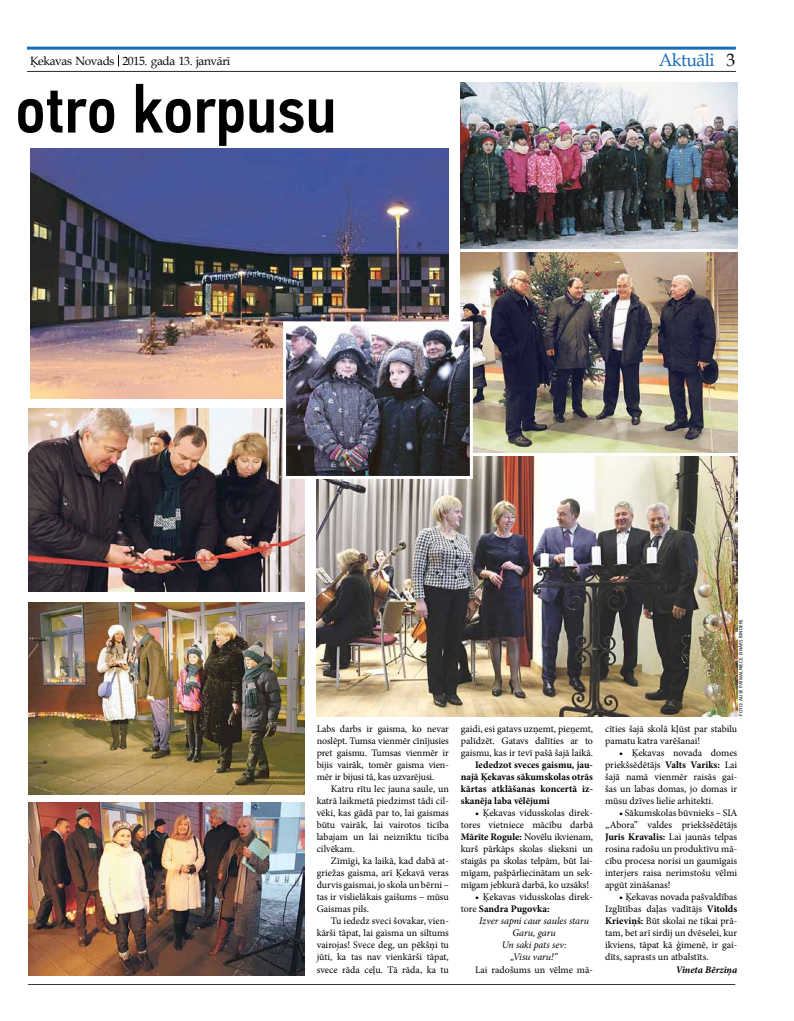
<style>
.page{position:relative;width:794px;height:1021px;background:#fff}
.page>*{position:absolute;margin:0;border:0;box-sizing:border-box;transform-origin:0 0}
.t1{font:500 67px "PF Din Text Cond Pro";color:#000}
.t2{font:18px "Book Antiqua";letter-spacing:-.03em;color:#176db6}
.t3{font:12px "Book Antiqua";letter-spacing:-.03em;color:#000}
.t4{font:10px/12px "Minion Pro";letter-spacing:-.005em;color:#000;text-align:justify}
.t5{font:700 10px/12px "Minion Pro";color:#000;text-align:justify}
.t6{font:italic 10px/12px "Minion Pro";letter-spacing:-.005em;color:#000;text-align:center}
.t7{font:italic 700 10px "Minion Pro";letter-spacing:-.005em;color:#000}
.t8{font:5px "Myriad Pro";letter-spacing:.02em;color:#000}
.s1{color:#000}
.s2{font-weight:700}
</style>
<div class="page">
<hr style="left:27px;top:47px;width:709px;height:3px;background:#176db6">
<hr style="left:27px;top:71px;width:709px;height:1px;background:#33383f">
<hr style="left:28px;top:984px;width:707px;height:1px;background:#33383f">
<img style="left:30px;top:149px;width:419px;height:249px">
<img style="left:461px;top:252px;width:276px;height:200px">
<img style="left:28px;top:802px;width:277px;height:173px">
<img style="left:28px;top:602px;width:277px;height:192px">
<img style="left:461px;top:82px;width:276px;height:166px">
<img style="left:28px;top:408px;width:277px;height:183px">
<img style="left:317px;top:456px;width:420px;height:260px">
<img style="left:287px;top:325px;width:182px;height:150px">
<div style="left:283px;top:321px;width:190px;height:158px;border:3px solid #fff"></div>
<p class="t3" style="left:30px;top:53px;width:201px">Ķekavas Novads 2015. gada 13. janvārī</p>
<h2 class="t2" style="left:658px;top:47px;width:78px">Aktuāli <span class="s1">3</span></h2>
<h1 class="t1" style="left:16px;top:69px;width:322px">otro korpusu</h1>
<p class="t4" style="left:317px;top:723px;width:134px">Labs darbs ir gaisma, ko nevar noslēpt. Tumsa vienmēr cīnījusies pret gaismu. Tumsas vienmēr ir bijis vairāk, tomēr gaisma vien&shy;mēr ir bijusi tā, kas uzvarējusi.</p>
<p class="t4" style="left:317px;top:783px;width:134px;text-indent:14px">Katru rītu lec jauna saule, un katrā laikmetā piedzimst tādi cil&shy;vēki, kas gādā par to, lai gaismas būtu vairāk, lai vairotos ticība labajam un lai neiznīktu ticība cilvēkam.</p>
<p class="t4" style="left:317px;top:855px;width:134px;text-indent:14px">Zīmīgi, ka laikā, kad dabā at&shy;griežas gaisma, arī Ķekavā veras durvis gaismai, jo skola un bērni – tas ir vislielākais gaišums – mūsu Gaismas pils.</p>
<p class="t4" style="left:317px;top:915px;width:134px;text-indent:14px">Tu iededz sveci šovakar, vien&shy;kārši tāpat, lai gaisma un siltums vairojas! Svece deg, un pēkšņi tu jūti, ka tas nav vienkārši tāpat, svece rāda ceļu. Tā rāda, ka tu</p>
<p class="t4" style="left:461px;top:723px;width:134px">gaidi, esi gatavs uzņemt, pieņemt, palīdzēt. Gatavs dalīties ar to gaismu, kas ir tevī pašā šajā laikā.</p>
<p class="t5" style="left:461px;top:759px;width:134px;text-indent:14px">Iededzot sveces gaismu, jau&shy;najā Ķekavas sākumskolas otrās kārtas atklāšanas koncertā iz&shy;skanēja laba vēlējumi</p>
<p class="t4" style="left:461px;top:807px;width:134px;text-indent:14px">• Ķekavas vidusskolas direk&shy;tores vietniece mācību darbā <span class="s2">Mārīte Rogule:</span> Novēlu ikvienam, kurš pārkāps skolas slieksni un staigās pa skolas telpām, būt lai&shy;mīgam, pašpārliecinātam un sek&shy;mīgam jebkurā darbā, ko uzsāks!</p>
<p class="t4" style="left:461px;top:891px;width:134px;text-indent:14px">• Ķekavas vidusskolas direk&shy;tore <span class="s2">Sandra Pugovka:</span></p>
<p class="t6" style="left:479px;top:915px;width:111px">Izver sapni caur saules staru<br>Garu, garu<br>Un saki pats sev:<br>„Visu varu!”</p>
<p class="t4" style="left:475px;top:963px;width:119px">Lai radošums un vēlme mā-</p>
<p class="t8" style="left:737px;top:715px;width:98px;rotate:-90deg">Foto: Alise Patmalniece. Einārs Binders</p>
<p class="t4" style="left:605px;top:723px;width:134px">cīties šajā skolā kļūst par stabilu pamatu katra varēšanai!</p>
<p class="t4" style="left:605px;top:747px;width:134px;text-indent:14px">• Ķekavas novada domes priekšsēdētājs <span class="s2">Valts Variks:</span> Lai šajā namā vienmēr raisās gai&shy;šas un labas domas, jo domas ir mūsu dzīves lielie arhitekti.</p>
<p class="t4" style="left:605px;top:807px;width:134px;text-indent:14px">• Sākumskolas būvnieks – SIA „Abora” valdes priekšsēdētājs <span class="s2">Juris Kravalis:</span> Lai jaunās telpas rosina radošu un produktīvu mā&shy;cību procesa norisi un gaumīgais interjers raisa nerimstošu vēlmi apgūt zināšanas!</p>
<p class="t4" style="left:605px;top:891px;width:134px;text-indent:14px">• Ķekavas novada pašvaldības Izglītības daļas vadītājs <span class="s2">Vitolds Krieviņš:</span> Būt skolai ne tikai prā&shy;tam, bet arī sirdij un dvēselei, kur ikviens, tāpat kā ģimenē, ir gai&shy;dīts, saprasts un atbalstīts.</p>
<p class="t7" style="left:676px;top:962px;width:63px">Vineta Bērziņa</p>
</div>
